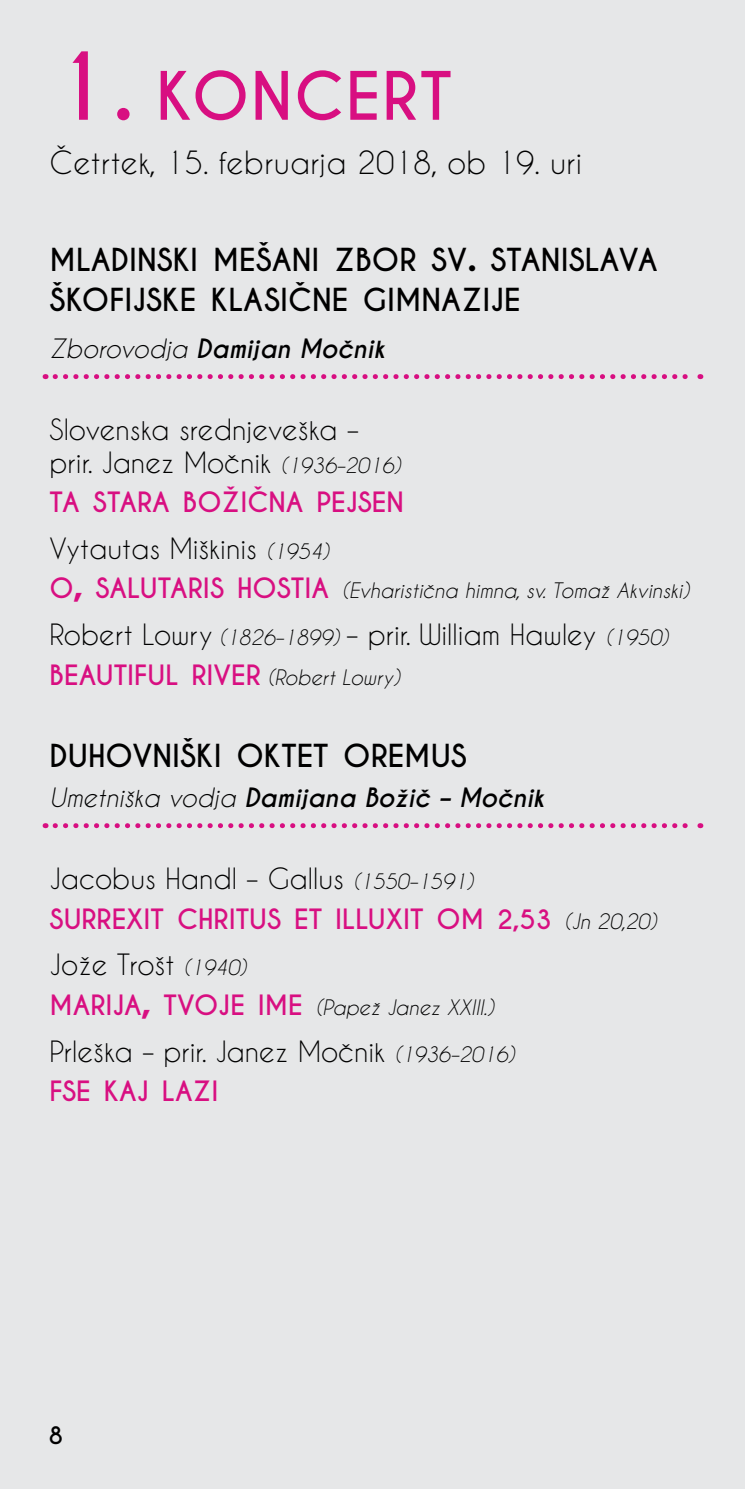
<style>
.page{position:relative;width:745px;height:1489px;background:#fff}
.page>*{position:absolute;margin:0;border:0;box-sizing:border-box;transform-origin:0 0}
.t1{font:700 62.5px "Caviar Dreams";letter-spacing:.025em;color:#d80f81}
.t2{font:30px "Caviar Dreams";letter-spacing:.01em;color:#000}
.t3{font:700 29.75px/40px "Caviar Dreams";color:#000}
.t4{font:27.5px/32.5px "Caviar Dreams";color:#000}
.t5{font:700 26.25px "Caviar Dreams";color:#d80f81}
.t6{font:italic 700 25px "Caviar Dreams";color:#000}
.t7{font:700 22.5px "Caviar Dreams";color:#000}
.t8{font:italic 20px "Caviar Dreams";color:#000}
.s1{font-size:87.5px}
.s2{font-size:42.5px}
.s3{font-weight:400}
.s4{font-style:italic;font-size:20px}
.s5{font-weight:700;font-style:normal;font-size:26.25px;color:#d80f81}
.s6{font-weight:700;font-style:normal;font-size:37.5px;color:#d80f81}
.s7{font-weight:400;font-style:italic;font-size:20px;color:#000}
.s8{font-size:25px}
</style>
<div class="page">
<div style="left:0;top:0;width:744px;height:1488px;background:#e6e7e8"></div>
<svg style="left:55px;top:374px;width:645px;height:5px"></svg>
<svg style="left:55px;top:823px;width:645px;height:5px"></svg>
<h1 class="t1" style="left:50px;top:58px;width:403px"><span class="s1">1.</span> KONCERT</h1>
<p class="t2" style="left:50px;top:144px;width:533px">Četrtek, 15. februarja 2018, ob 19. uri</p>
<p class="t3" style="left:50px;top:240px;width:609px">MLADINSKI MEŠANI ZBOR SV<span class="s2">.</span> STANISLAVA<br>ŠKOFIJSKE KLASIČNE GIMNAZIJE</p>
<p class="t6" style="left:50px;top:333px;width:336px"><span class="s3">Zborovodja</span> Damijan Močnik</p>
<p class="t4" style="left:50px;top:413px;width:352px">Slovenska srednjeveška – prir. Janez Močnik <span class="s4">(1936–2016)</span></p>
<p class="t5" style="left:50px;top:486px;width:355px">TA STARA BOŽIČNA PEJSEN</p>
<p class="t4" style="left:50px;top:531px;width:281px">Vytautas Miškinis <span class="s4">(1954)</span></p>
<p class="t8" style="left:50px;top:579px;width:640px"><span class="s5">O</span><span class="s6">,</span> <span class="s5">SALUTARIS HOSTIA</span> (Evharistična himna, sv. Tomaž Akvinski)</p>
<p class="t4" style="left:50px;top:618px;width:620px">Robert Lowry <span class="s4">(1826–1899)</span> – prir. William Hawley <span class="s4">(1950)</span></p>
<p class="t5" style="left:50px;top:659px;width:351px">BEAUTIFUL RIVER <span class="s7">(Robert Lowry)</span></p>
<p class="t3" style="left:50px;top:737px;width:418px">DUHOVNIŠKI OKTET OREMUS</p>
<p class="t6" style="left:50px;top:782px;width:496px"><span class="s3">Umetniška vodja</span> Damijana Božič – Močnik</p>
<p class="t4" style="left:50px;top:861px;width:425px">Jacobus Handl – Gallus <span class="s4">(1550–1591)</span></p>
<p class="t5" style="left:50px;top:902px;width:608px">SURREXIT CHRITUS ET ILLUXIT OM <span class="s8">2,53</span> <span class="s7">(Jn 20,20)</span></p>
<p class="t4" style="left:50px;top:948px;width:198px">Jože Trošt <span class="s4">(1940)</span></p>
<p class="t8" style="left:50px;top:995px;width:445px"><span class="s5">MARIJA</span><span class="s6">,</span> <span class="s5">TVOJE IME</span> (Papež Janez XXIII.)</p>
<p class="t4" style="left:50px;top:1034px;width:466px">Prleška – prir. Janez Močnik <span class="s4">(1936–2016)</span></p>
<p class="t5" style="left:50px;top:1075px;width:170px">FSE KAJ LAZI</p>
<p class="t7" style="left:49px;top:1421px;width:16px">8</p>
</div>
